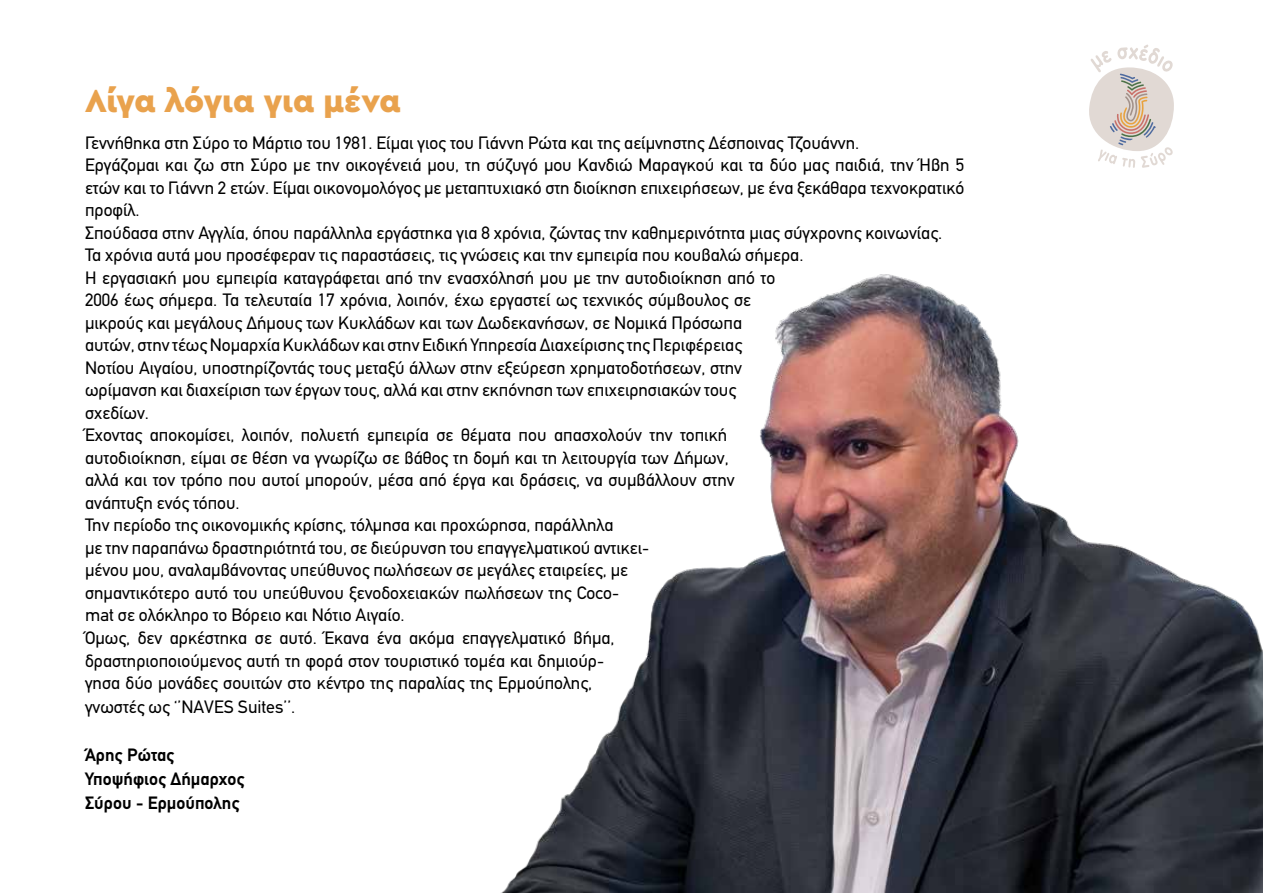
<style>
.page{position:relative;width:1263px;height:893px;background:#fff}
.page>*{position:absolute;margin:0;border:0;box-sizing:border-box;transform-origin:0 0}
.t1{font:900 33px "Cera Pro";color:#e9a24d}
.t2{font:18px/22.5px "PF Din Text";color:#000}
.t3{font:700 18px/24px "PF Din Text";color:#000}
</style>
<div class="page">
<img style="left:501px;top:274px;width:762px;height:619px">
<svg style="left:1089px;top:45px;width:85px;height:123px"></svg>
<h1 class="t1" style="left:85px;top:79px;width:317px">Λίγα λόγια για μένα</h1>
<p class="t2" style="left:85px;top:132px;width:881px">Γεννήθηκα στη Σύρο το Μάρτιο του 1981. Είμαι γιος του Γιάννη Ρώτα και της αείμνηστης Δέσποινας Τζουάννη.<br>Εργάζομαι και ζω στη Σύρο με την οικογένειά μου, τη σύζυγό μου Κανδιώ Μαραγκού και τα δύο μας παιδιά, την Ήβη 5 ετών και το Γιάννη 2 ετών. Είμαι οικονομολόγος με μεταπτυχιακό στη διοίκηση επιχειρήσεων, με ένα ξεκάθαρα τεχνοκρατικό προφίλ.<br>Σπούδασα στην Αγγλία, όπου παράλληλα εργάστηκα για 8 χρόνια, ζώντας την καθημερινότητα μιας σύγχρονης κοινωνίας.<br>Τα χρόνια αυτά μου προσέφεραν τις παραστάσεις, τις γνώσεις και την εμπειρία που κουβαλώ σήμερα.<br>Η εργασιακή μου εμπειρία καταγράφεται από την ενασχόλησή μου με την αυτοδιοίκηση από το<br>2006 έως σήμερα. Τα τελευταία 17 χρόνια, λοιπόν, έχω εργαστεί ως τεχνικός σύμβουλος σε<br>μικρούς και μεγάλους Δήμους των Κυκλάδων και των Δωδεκανήσων, σε Νομικά Πρόσωπα<br>αυτών, στην τέως Νομαρχία Κυκλάδων και στην Ειδική Υπηρεσία Διαχείρισης της Περιφέρειας<br>Νοτίου Αιγαίου, υποστηρίζοντάς τους μεταξύ άλλων στην εξεύρεση χρηματοδοτήσεων, στην<br>ωρίμανση και διαχείριση των έργων τους, αλλά και στην εκπόνηση των επιχειρησιακών τους<br>σχεδίων.<br>Έχοντας αποκομίσει, λοιπόν, πολυετή εμπειρία σε θέματα που απασχολούν την τοπική<br>αυτοδιοίκηση, είμαι σε θέση να γνωρίζω σε βάθος τη δομή και τη λειτουργία των Δήμων,<br>αλλά και τον τρόπο που αυτοί μπορούν, μέσα από έργα και δράσεις, να συμβάλλουν στην<br>ανάπτυξη ενός τόπου.<br>Την περίοδο της οικονομικής κρίσης, τόλμησα και προχώρησα, παράλληλα<br>με την παραπάνω δραστηριότητά του, σε διεύρυνση του επαγγελματικού αντικει-<br>μένου μου, αναλαμβάνοντας υπεύθυνος πωλήσεων σε μεγάλες εταιρείες, με<br>σημαντικότερο αυτό του υπεύθυνου ξενοδοχειακών πωλήσεων της Coco-<br>mat σε ολόκληρο το Βόρειο και Νότιο Αιγαίο.<br>Όμως, δεν αρκέστηκα σε αυτό. Έκανα ένα ακόμα επαγγελματικό βήμα,<br>δραστηριοποιούμενος αυτή τη φορά στον τουριστικό τομέα και δημιούρ-<br>γησα δύο μονάδες σουιτών στο κέντρο της παραλίας της Ερμούπολης,<br>γνωστές ως ‘’NAVES Suites’’.</p>
<p class="t3" style="left:85px;top:743px;width:161px">Άρης Ρώτας<br>Υποψήφιος Δήμαρχος<br>Σύρου - Ερμούπολης</p>
</div>
